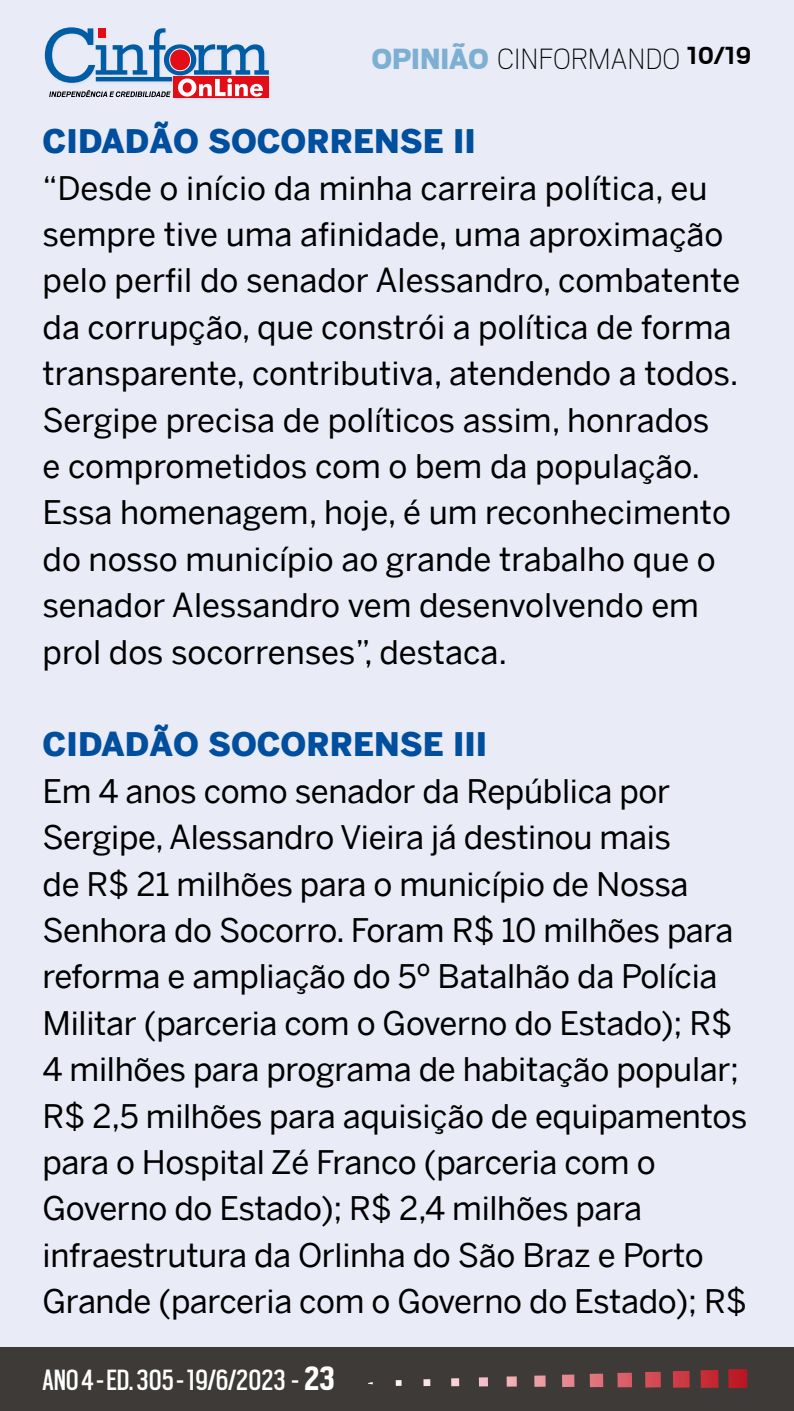
<style>
.page{position:relative;width:794px;height:1411px;background:#fff}
.page>*{position:absolute;margin:0;border:0;box-sizing:border-box;transform-origin:0 0}
.t1{font:32.5px/46.4px "Benton Sans";letter-spacing:-.01em;color:#000}
.t2{font:900 32.5px "Benton Sans";color:#004f9f}
.t3{font:32.5px "Scout Cond";color:#fff}
.t4{font:100 32.5px "Scout";color:#000}
.t5{font:700 27.5px "Scout";color:#000}
.s1{font-weight:900;color:#7cafd1}
.s2{font-weight:700;font-size:37.5px}
</style>
<div class="page">
<div style="left:0;top:0;width:794px;height:1410px;background:#e9ebf7"></div>
<div style="left:0;top:1347px;width:794px;height:63px;background:#3e3a37"></div>
<img style="left:728px;top:1369px;width:19px;height:18px">
<img style="left:700px;top:1370px;width:18px;height:17px">
<img style="left:673px;top:1370px;width:16px;height:17px">
<img style="left:645px;top:1371px;width:16px;height:16px">
<img style="left:617px;top:1372px;width:15px;height:15px">
<svg style="left:590px;top:1373px;width:13px;height:13px"></svg>
<svg style="left:562px;top:1374px;width:12px;height:12px"></svg>
<svg style="left:534px;top:1375px;width:11px;height:11px"></svg>
<svg style="left:506px;top:1376px;width:11px;height:10px"></svg>
<svg style="left:479px;top:1377px;width:9px;height:9px"></svg>
<svg style="left:451px;top:1378px;width:8px;height:8px"></svg>
<svg style="left:423px;top:1379px;width:7px;height:6px"></svg>
<svg style="left:396px;top:1380px;width:5px;height:5px"></svg>
<div style="left:173px;top:77px;width:96px;height:21px;background:#e20d16"></div>
<svg style="left:45px;top:27px;width:224px;height:70px"></svg>
<p class="t4" style="left:372px;top:37px;width:310px"><span class="s1">OPINIÃO</span> CINFORMANDO</p>
<p class="t5" style="left:686px;top:43px;width:66px">10/19</p>
<p class="t2" style="left:43px;top:122px;width:435px">CIDADÃO SOCORRENSE II</p>
<p class="t1" style="left:43px;top:164px;width:699px">“Desde o início da minha carreira política, eu sempre tive uma afinidade, uma aproximação pelo perfil do senador Alessandro, combatente da corrupção, que constrói a política de forma transparente, contributiva, atendendo a todos.<br>Sergipe precisa de políticos assim, honrados<br>e comprometidos com o bem da população.<br>Essa homenagem, hoje, é um reconhecimento do nosso município ao grande trabalho que o senador Alessandro vem desenvolvendo em prol dos socorrenses”, destaca.</p>
<p class="t2" style="left:43px;top:725px;width:446px">CIDADÃO SOCORRENSE III</p>
<p class="t1" style="left:43px;top:767px;width:706px">Em 4 anos como senador da República por Sergipe, Alessandro Vieira já destinou mais<br>de R$ 21 milhões para o município de Nossa Senhora do Socorro. Foram R$ 10 milhões para reforma e ampliação do 5º Batalhão da Polícia Militar (parceria com o Governo do Estado); R$ 4 milhões para programa de habitação popular; R$ 2,5 milhões para aquisição de equipamentos para o Hospital Zé Franco (parceria com o Governo do Estado); R$ 2,4 milhões para infraestrutura da Orlinha do São Braz e Porto Grande (parceria com o Governo do Estado); R$</p>
<p class="t3" style="left:43px;top:1358px;width:294px">ANO 4 - ED. 305 - 19/6/2023 - <span class="s2">23</span></p>
</div>
